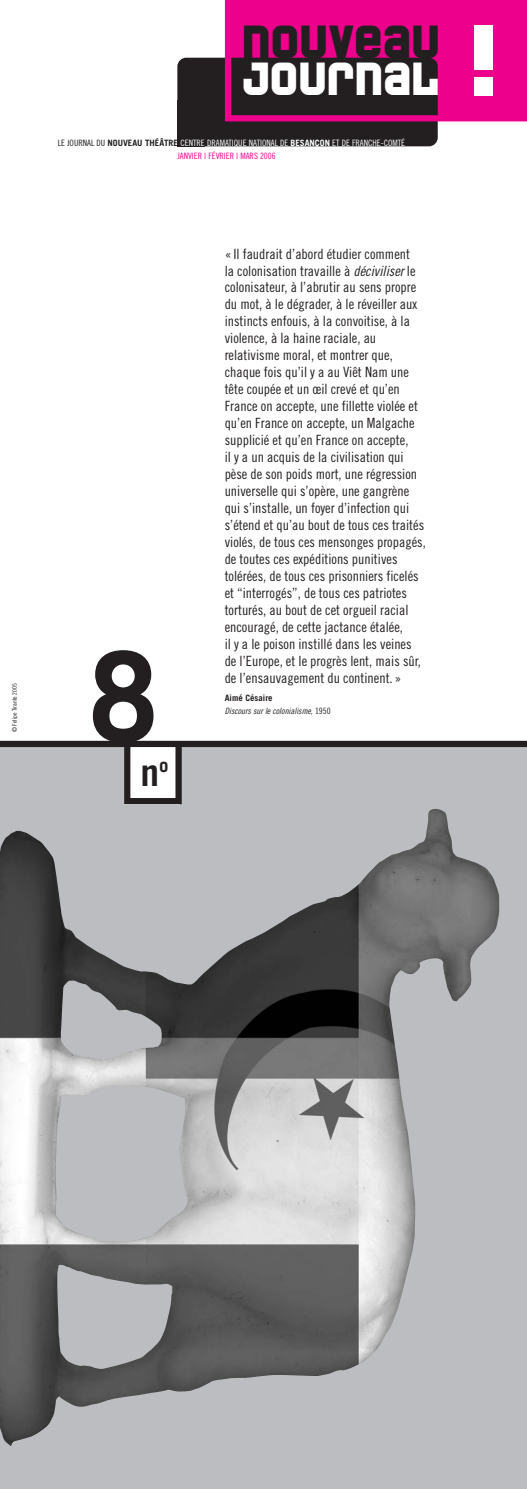
<style>
.page{position:relative;width:527px;height:1489px;background:#fff}
.page>*{position:absolute;margin:0;border:0;box-sizing:border-box;transform-origin:0 0}
.t1{font:700 125px "Trade Gothic";color:#231f20}
.t2{font:45px/37.5px "World One";color:#231f20}
.t3{font:700 37.5px "Trade Gothic";color:#231f20}
.t4{font:14.12px/17px "Trade Gothic Cond Eighteen";color:#231f20}
.t5{font:8.75px/12.6px "Trade Gothic Cond Eighteen";color:#fff}
.t6{font:italic 8.75px/12.5px "Trade Gothic Cond Eighteen";color:#231f20}
.t7{font:6.25px "Trade Gothic Cond Eighteen";color:#231f20}
.s1{color:#fff}
.s2{color:#231f20}
.s3{font-family:"Trade Gothic";font-weight:700;color:#231f20}
.s4{font-family:"Trade Gothic";font-weight:700}
.s5{color:#ec008c}
.s6{font-style:italic}
.s7{font-family:"Trade Gothic";font-weight:700;font-style:normal}
.s8{font-style:normal}
</style>
<div class="page">
<div style="left:0;top:747px;width:526px;height:741px;background:#bbbdc0"></div>
<div style="left:177px;top:58px;width:260px;height:88px;background:#231f20;border-radius:9px"></div>
<div style="left:177px;top:100px;width:28px;height:46px;background:#231f20"></div>
<div style="left:125px;top:744px;width:55px;height:60px;background:#fff"></div>
<div style="left:124px;top:740px;width:57px;height:64px;border:6px solid #231f20"></div>
<svg style="left:221px;top:0;width:305px;height:125px"></svg>
<div style="left:438px;top:0;width:88px;height:115px;background:#ec008c"></div>
<div style="left:473px;top:25px;width:19px;height:45px;background:#fff"></div>
<div style="left:473px;top:77px;width:19px;height:19px;background:#fff"></div>
<div style="left:0;top:740px;width:526px;height:7px;background:#231f20"></div>
<img style="left:0;top:809px;width:499px;height:637px">
<p class="t7" style="left:12px;top:732px;width:50px;rotate:-90deg">© Felipe Tirante 2005</p>
<p class="t2" style="left:242px;top:24px;width:199px">NOUVEAU<br><span class="s1">JOURNAL</span></p>
<p class="t5" style="left:177px;top:138px;width:229px;text-indent:-119px"><span class="s2">LE JOURNAL DU</span> <span class="s3">NOUVEAU THÉÂTRE</span> CENTRE DRAMATIQUE NATIONAL DE <span class="s4">BESANÇON</span> ET DE FRANCHE-COMTÉ<br><span class="s5">JANVIER | FÉVRIER | MARS 2006</span></p>
<p class="t1" style="left:88px;top:651px;width:71px">8</p>
<p class="t3" style="left:140px;top:758px;width:30px">n<sup>o</sup></p>
<p class="t4" style="left:224px;top:246px;width:202px">« Il faudrait d’abord étudier comment<br>la colonisation travaille à <span class="s6">déciviliser</span>le colonisateur, à l’abrutir au sens propre du mot, à le dégrader, à le réveiller aux instincts enfouis, à la convoitise, à la violence, à la haine raciale, au relativisme moral, et montrer que, chaque fois qu’il y a au Viêt Nam une tête coupée et un œil crevé et qu’en France on accepte, une fillette violée et qu’en France on accepte, un Malgache supplicié et qu’en France on accepte,<br>il y a un acquis de la civilisation qui pèse de son poids mort, une régression universelle qui s’opère, une gangrène qui s’installe, un foyer d’infection qui s’étend et qu’au bout de tous ces traités violés, de tous ces mensonges propagés, de toutes ces expéditions punitives tolérées, de tous ces prisonniers ficelés et “interrogés”, de tous ces patriotes torturés, au bout de cet orgueil racial encouragé, de cette jactance étalée,<br>il y a le poison instillé dans les veines de l’Europe, et le progrès lent, mais sûr, de l’ensauvagement du continent. »</p>
<p class="t6" style="left:224px;top:692px;width:107px"><span class="s7">Aimé Césaire<br></span>Discours surle colonialisme<span class="s8">, 1 9 5 0</span></p>
</div>
